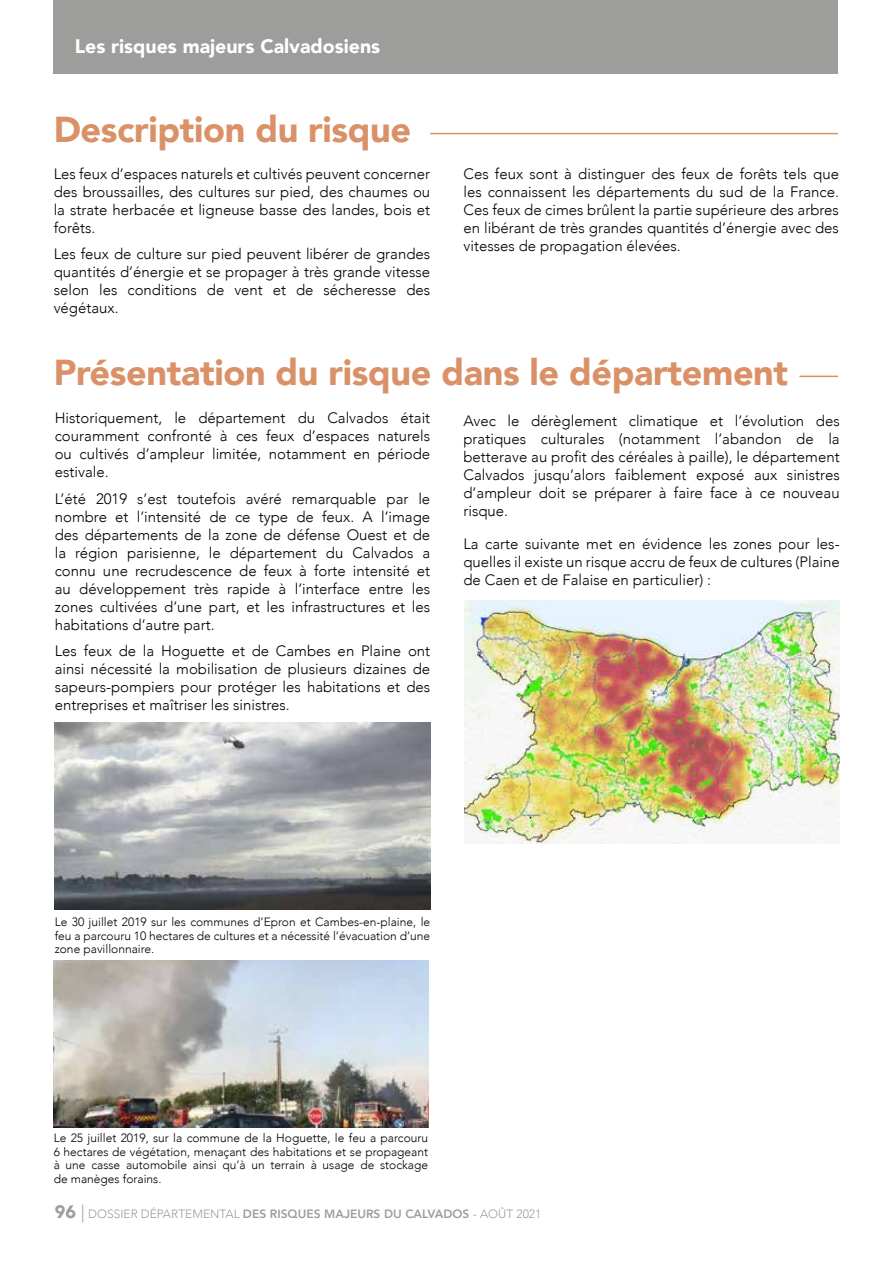
<style>
.page{position:relative;width:893px;height:1263px;background:#fff}
.page>*{position:absolute;margin:0;border:0;box-sizing:border-box;transform-origin:0 0}
.t1{font:900 36px "Avenir";letter-spacing:-.01em;color:#da9168}
.t2{font:900 19.5px "Avenir";color:#fff}
.t3{font:300 15px/18px "Avenir";color:#000;text-align:justify}
.t4{font:300 12px/13.5px "Avenir";color:#000;text-align:justify}
.t5{font:300 12px "Avenir";color:#9d9d9c}
.s1{font-weight:900;font-size:18px}
.s2{font-size:18px}
.s3{font-weight:800}
</style>
<div class="page">
<div style="left:54px;top:0;width:784px;height:73px;background:#9d9d9c"></div>
<hr style="left:430px;top:133px;width:408px;height:1px;background:#da9168">
<hr style="left:799px;top:376px;width:39px;height:1px;background:#da9168">
<img style="left:54px;top:961px;width:374px;height:166px">
<img style="left:55px;top:723px;width:375px;height:187px">
<img style="left:464px;top:600px;width:376px;height:243px">
<h2 class="t2" style="left:75px;top:30px;width:307px">Les risques majeurs Calvadosiens</h2>
<h1 class="t1" style="left:54px;top:99px;width:359px">Description du risque</h1>
<p class="t3" style="left:54px;top:165px;width:378px">Les feux d’espaces naturels et cultivés peuvent concerner des broussailles, des cultures sur pied, des chaumes ou la strate herbacée et ligneuse basse des landes, bois et forêts.</p>
<p class="t3" style="left:54px;top:245px;width:378px">Les feux de culture sur pied peuvent libérer de grandes quantités d’énergie et se propager à très grande vitesse selon les conditions de vent et de sécheresse des végétaux.</p>
<p class="t3" style="left:463px;top:165px;width:377px">Ces feux sont à distinguer des feux de forêts tels que les connaissent les départements du sud de la France.<br>Ces feux de cimes brûlent la partie supérieure des arbres en libérant de très grandes quantités d’énergie avec des vitesses de propagation élevées.</p>
<h1 class="t1" style="left:54px;top:342px;width:736px">Présentation du risque dans le département</h1>
<p class="t3" style="left:55px;top:409px;width:377px">Historiquement, le département du Calvados était couramment confronté à ces feux d’espaces naturels ou cultivés d’ampleur limitée, notamment en période estivale.</p>
<p class="t3" style="left:55px;top:490px;width:377px">L’été 2019 s’est toutefois avéré remarquable par le nombre et l’intensité de ce type de feux. A l’image des départements de la zone de défense Ouest et de la région parisienne, le département du Calvados a connu une recrudescence de feux à forte intensité et au développement très rapide à l’interface entre les zones cultivées d’une part, et les infrastructures et les habitations d’autre part.</p>
<p class="t3" style="left:55px;top:642px;width:377px">Les feux de la Hoguette et de Cambes en Plaine ont ainsi nécessité la mobilisation de plusieurs dizaines de sapeurs-pompiers pour protéger les habitations et des entreprises et maîtriser les sinistres.</p>
<p class="t3" style="left:463px;top:412px;width:378px">Avec le dérèglement climatique et l’évolution des pratiques culturales (notamment l’abandon de la betterave au profit des céréales à paille), le département Calvados jusqu’alors faiblement exposé aux sinistres d’ampleur doit se préparer à faire face à ce nouveau risque.</p>
<p class="t3" style="left:463px;top:535px;width:378px">La carte suivante met en évidence les zones pour les&shy;quelles il existe un risque accru de feux de cultures (Plaine de Caen et de Falaise en particulier) :</p>
<p class="t4" style="left:55px;top:915px;width:377px">Le 30 juillet 2019 sur les communes d’Epron et Cambes-en-plaine, le feu a parcouru 10 hectares de cultures et a nécessité l’évacuation d’une zone pavillonnaire.</p>
<p class="t4" style="left:54px;top:1131px;width:376px">Le 25 juillet 2019, sur la commune de la Hoguette, le feu a parcouru 6 hectares de végétation, menaçant des habitations et se propageant à une casse automobile ainsi qu’à un terrain à usage de stockage de manèges forains.</p>
<p class="t5" style="left:55px;top:1206px;width:488px"><span class="s1">96</span> <span class="s2">|</span> DOSSIER DÉPARTEMENTAL <span class="s3">DES RISQUES MAJEURS DU CALVADOS</span> - AOÛT 2021</p>
</div>
